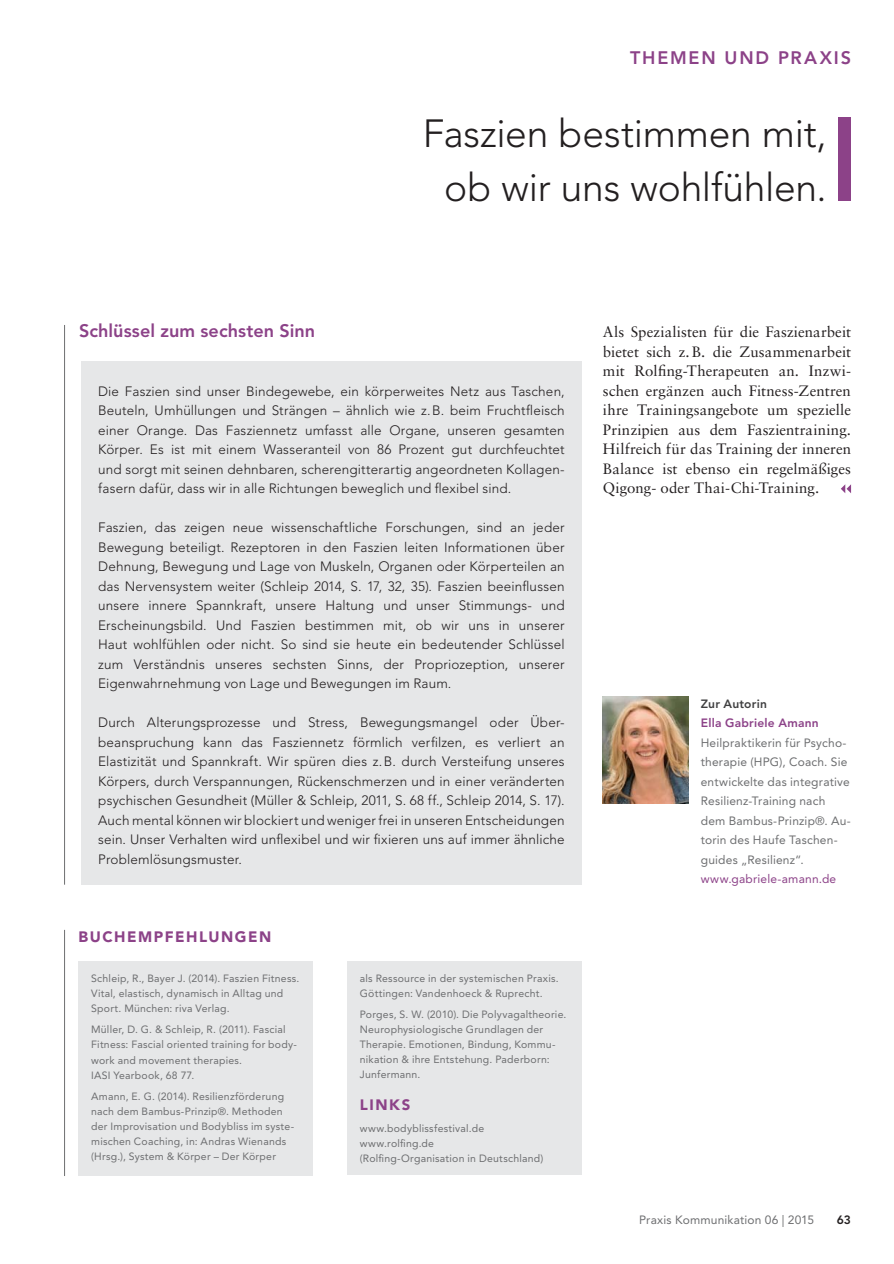
<style>
.page{position:relative;width:894px;height:1264px;background:#fff}
.page>*{position:absolute;margin:0;border:0;box-sizing:border-box;transform-origin:0 0}
.t1{font:300 39px/54px "Avenir LT Std";letter-spacing:-.005em;color:#231f20;text-align:center}
.t2{font:800 18px "Avenir LT Std";letter-spacing:.01em;color:#8c4288}
.t3{font:800 18px "Avenir LT Std";letter-spacing:.1em;color:#8c4288}
.t4{font:15px/19.5px "Sabon LT Std";letter-spacing:.005em;color:#231f20;text-align:justify}
.t5{font:900 15px "Avenir LT Std";letter-spacing:.105em;color:#8c4288}
.t6{font:300 13.5px/19.5px "Avenir LT Std";letter-spacing:.01em;color:#231f20;text-align:justify}
.t7{font:12px/19.5px "Avenir LT Std";letter-spacing:.015em;color:#6d6e70}
.t8{font:12px "Avenir LT Std";letter-spacing:.015em;color:#8c4288}
.t9{font:800 12px "Avenir LT Std";letter-spacing:.02em;color:#8c4288}
.t10{font:800 12px "Avenir LT Std";letter-spacing:.02em;color:#404041}
.t11{font:800 12px "Avenir LT Std";color:#231f20}
.t12{font:10.5px/15px "Avenir LT Std";letter-spacing:.02em;color:#6d6e70}
</style>
<div class="page">
<svg style="left:841px;top:484px;width:10px;height:9px"></svg>
<img style="left:603px;top:697px;width:85px;height:106px">
<div style="left:81px;top:361px;width:500px;height:523px;background:#e6e7e8"></div>
<hr style="left:64px;top:325px;width:1px;height:559px;background:#6d6e70">
<div style="left:78px;top:961px;width:235px;height:215px;background:#e6e7e8"></div>
<hr style="left:64px;top:930px;width:1px;height:246px;background:#6d6e70">
<div style="left:839px;top:117px;width:12px;height:84px;background:#8c4288"></div>
<div style="left:347px;top:961px;width:234px;height:214px;background:#e6e7e8"></div>
<h2 class="t3" style="left:630px;top:49px;width:222px">THEMEN UND PRAXIS</h2>
<h1 class="t1" style="left:423px;top:108px;width:405px">Faszien bestimmen mit, ob wir uns wohlfühlen.</h1>
<h2 class="t2" style="left:79px;top:322px;width:238px">Schlüssel zum sechsten Sinn</h2>
<p class="t6" style="left:98px;top:382px;width:468px">Die Faszien sind unser Bindegewebe, ein körperweites Netz aus Taschen, Beuteln, Umhüllungen und Strängen – ähnlich wie z. B. beim Fruchtfleisch einer Orange. Das Fasziennetz umfasst alle Organe, unseren gesamten Körper. Es ist mit einem Wasseranteil von 86 Prozent gut durchfeuchtet und sorgt mit seinen dehnbaren, scherengitterartig angeordneten Kollagen&shy;fasern dafür, dass wir in alle Richtungen beweglich und flexibel sind.</p>
<p class="t6" style="left:98px;top:518px;width:468px">Faszien, das zeigen neue wissenschaftliche Forschungen, sind an jeder Bewegung beteiligt. Rezeptoren in den Faszien leiten Informationen über Dehnung, Bewegung und Lage von Muskeln, Organen oder Körperteilen an das Nervensystem weiter (Schleip 2014, S. 17, 32, 35). Faszien beeinflussen unsere innere Spannkraft, unsere Haltung und unser Stimmungs- und Erscheinungsbild. Und Faszien bestimmen mit, ob wir uns in unserer Haut wohlfühlen oder nicht. So sind sie heute ein bedeutender Schlüssel zum Verständnis unseres sechsten Sinns, der Propriozeption, unserer Eigenwahrnehmung von Lage und Bewegungen im Raum.</p>
<p class="t6" style="left:98px;top:713px;width:468px">Durch Alterungsprozesse und Stress, Bewegungsmangel oder Über&shy;beanspruchung kann das Fasziennetz förmlich verfilzen, es verliert an Elastizität und Spannkraft. Wir spüren dies z. B. durch Versteifung unseres Körpers, durch Verspannungen, Rückenschmerzen und in einer veränderten psychischen Gesundheit (Müller &amp; Schleip, 2011, S. 68 ff., Schleip 2014, S. 17).<br>Auch mental können wir blockiert und weniger frei in unseren Entscheidungen sein. Unser Verhalten wird unflexibel und wir fixieren uns auf immer ähnliche Problemlösungsmuster.</p>
<p class="t5" style="left:78px;top:929px;width:194px">BUCHEMPFEHLUNGEN</p>
<p class="t12" style="left:91px;top:971px;width:210px">Schleip, R., Bayer J. (2014). Faszien Fitness.<br>Vital, elastisch, dynamisch in Alltag und<br>Sport. München: riva Verlag.</p>
<p class="t12" style="left:91px;top:1023px;width:207px">Müller, D. G. &amp; Schleip, R. (2011). Fascial Fitness: Fascial oriented training for body&shy;work and movement therapies.<br>IASI Yearbook, 68 77.</p>
<p class="t12" style="left:91px;top:1089px;width:204px">Amann, E. G. (2014). Resilienzförderung nach dem Bambus-Prinzip®. Methoden der Improvisation und Bodybliss im syste&shy;mischen Coaching, in: Andras Wienands (Hrsg.), System &amp; Körper – Der Körper</p>
<p class="t12" style="left:360px;top:971px;width:200px">als Ressource in der systemischen Praxis.<br>Göttingen: Vandenhoeck &amp; Ruprecht.</p>
<p class="t12" style="left:360px;top:1007px;width:208px">Porges, S. W. (2010). Die Polyvagaltheorie.<br>Neurophysiologische Grundlagen der Therapie. Emotionen, Bindung, Kommu&shy;nikation &amp; ihre Entstehung. Paderborn:<br>Junfermann.</p>
<p class="t5" style="left:360px;top:1097px;width:52px">LINKS</p>
<p class="t12" style="left:360px;top:1121px;width:185px">www.bodyblissfestival.de www.rolfing.de<br>(Rolfing-Organisation in Deutschland)</p>
<p class="t4" style="left:603px;top:323px;width:250px">Als Spezialisten für die Faszienarbeit bietet sich z. B. die Zusammenarbeit mit Rolfing-Therapeuten an. Inzwi&shy;schen ergänzen auch Fitness-Zentren ihre Trainingsangebote um spezielle Prinzipien aus dem Faszientraining.<br>Hilfreich für das Training der inneren Balance ist ebenso ein regelmäßiges Qigong- oder Thai-Chi-Training.</p>
<p class="t10" style="left:701px;top:698px;width:68px">Zur Autorin</p>
<p class="t9" style="left:701px;top:717px;width:119px">Ella Gabriele Amann</p>
<p class="t7" style="left:701px;top:733px;width:151px">Heilpraktikerin für Psycho&shy;therapie (HPG), Coach. Sie entwickelte das integrative<br>Resilienz-Training nach dem Bambus-Prinzip®. Au&shy;torin des Haufe Taschen&shy;guides „Resilienz“.</p>
<p class="t8" style="left:701px;top:873px;width:137px">www.gabriele-amann.de</p>
<p class="t7" style="left:639px;top:1210px;width:177px">Praxis Kommunikation 06 | 2015</p>
<p class="t11" style="left:836px;top:1214px;width:16px">63</p>
</div>
